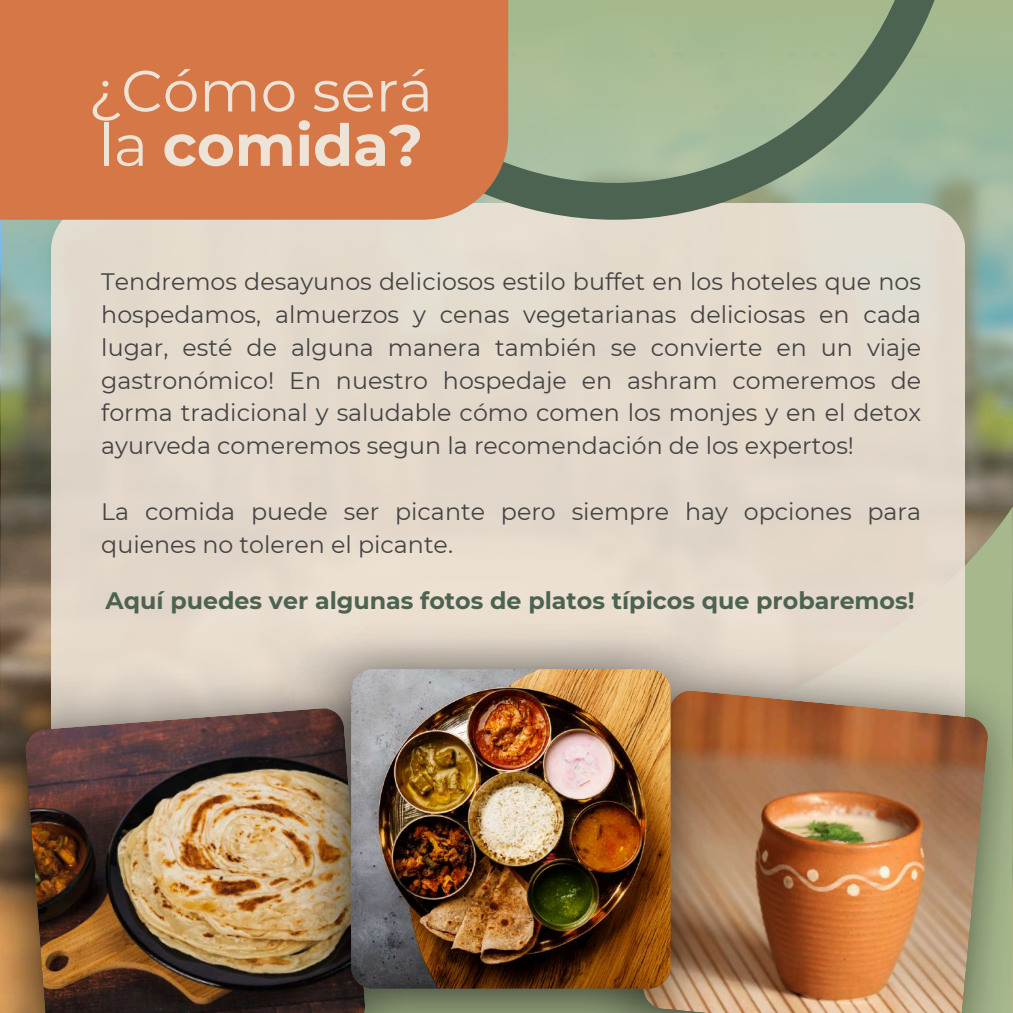
<style>
.page{position:relative;width:1013px;height:1013px;background:#fff}
.page>*{position:absolute;margin:0;border:0;box-sizing:border-box;transform-origin:0 0}
.t1{font:58px/54.4px "Montserrat";color:#ede3d7}
.t2{font:23.75px/32.8px "Montserrat";color:#444;text-align:justify}
.t3{font:700 23.75px "Montserrat";color:#4d6351}
.s1{font-weight:700}
</style>
<div class="page">
<img style="left:2px;top:0;width:1010px;height:640px">
<div style="left:51px;top:203px;width:913px;height:437px;background:#e3d9cc"></div>
<svg style="left:508px;top:0;width:449px;height:220px;background:#98ac8d"></svg>
<div style="left:0;top:0;width:508px;height:220px;background:#d57746"></div>
<img style="left:0;top:640px;width:273px;height:372px">
<img style="left:25px;top:707px;width:248px;height:305px">
<img style="left:731px;top:619px;width:281px;height:393px">
<img style="left:731px;top:689px;width:257px;height:323px">
<img style="left:273px;top:607px;width:458px;height:405px">
<img style="left:351px;top:669px;width:319px;height:319px;border-radius:22px">
<h1 class="t1" style="left:88px;top:63px;width:346px">¿Cómo será la <span class="s1">comida?</span></h1>
<p class="t2" style="left:101px;top:265px;width:821px">Tendremos desayunos deliciosos estilo buffet en los hoteles que nos hospedamos, almuerzos y cenas vegetarianas deliciosas en cada lugar, esté de alguna manera también se convierte en un viaje gastronómico! En nuestro hospedaje en ashram comeremos de forma tradicional y saludable cómo comen los monjes y en el detox ayurveda comeremos segun la recomendación de los expertos!</p>
<p class="t2" style="left:101px;top:495px;width:821px">La comida puede ser picante pero siempre hay opciones para quienes no toleren el picante.</p>
<p class="t3" style="left:106px;top:586px;width:810px">Aquí puedes ver algunas fotos de platos típicos que probaremos!</p>
</div>
